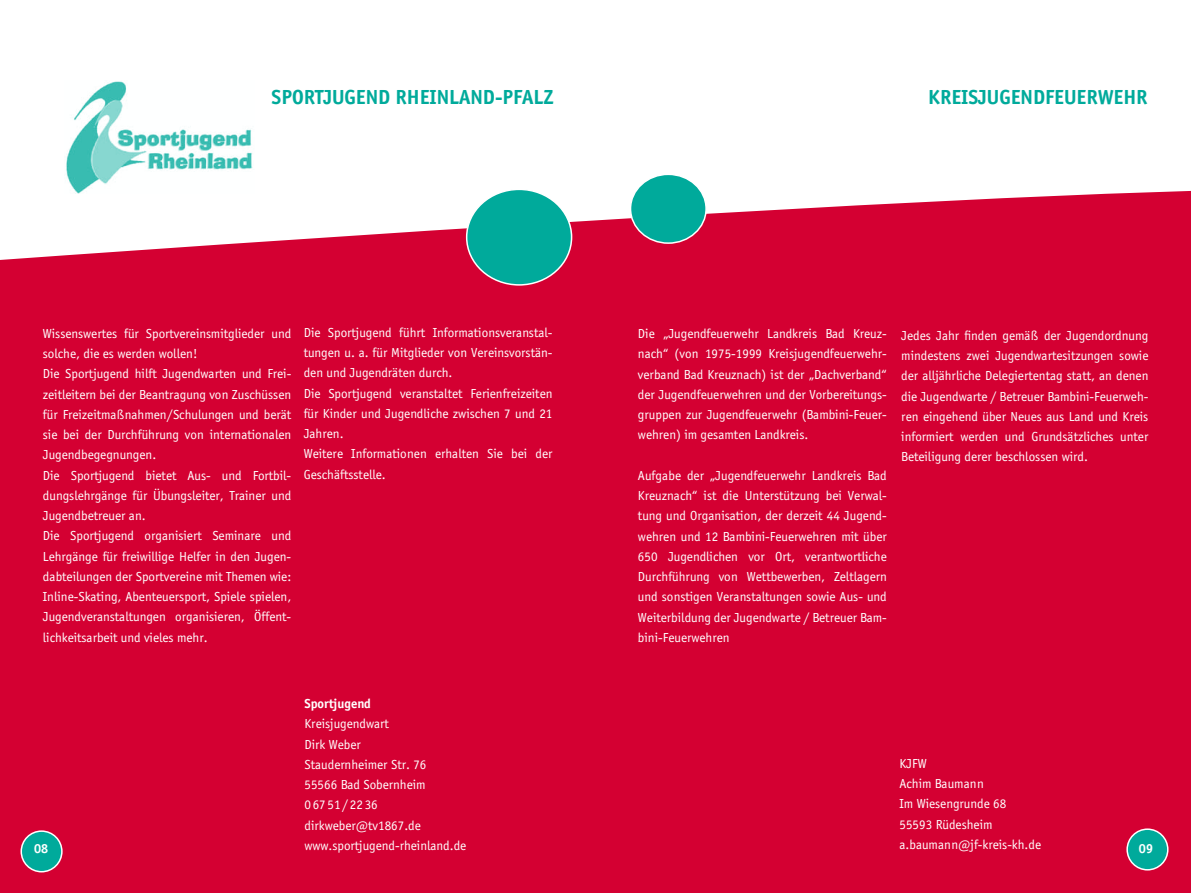
<style>
.page{position:relative;width:1191px;height:893px;background:#fff}
.page>*{position:absolute;margin:0;border:0;box-sizing:border-box;transform-origin:0 0}
.t1{font:700 21px "Officina Sans EF";color:#00aa9b}
.t2{font:13.5px/20.2px "Officina Sans EF";color:#fff}
.t3{font:700 13.5px "Officina Sans EF";color:#fff}
</style>
<div class="page">
<div style="left:0;top:190px;width:1191px;height:703px;background:#d40032"></div>
<div style="left:630px;top:174px;width:76px;height:69px;background:#00aa9b;border-radius:50%"></div>
<div style="left:630px;top:174px;width:77px;height:70px;border:2px solid #fff;border-radius:50%"></div>
<div style="left:467px;top:189px;width:104px;height:96px;background:#00aa9b;border-radius:50%"></div>
<div style="left:466px;top:189px;width:106px;height:97px;border:2px solid #fff;border-radius:50%"></div>
<div style="left:1127px;top:829px;width:40px;height:41px;background:#00aa9b;border-radius:50%"></div>
<div style="left:1126px;top:828px;width:42px;height:42px;border:2px solid #fff;border-radius:50%"></div>
<div style="left:21px;top:831px;width:41px;height:41px;background:#00aa9b;border-radius:50%"></div>
<div style="left:21px;top:830px;width:42px;height:42px;border:2px solid #fff;border-radius:50%"></div>
<img style="left:64px;top:81px;width:191px;height:113px">
<h1 class="t1" style="left:271px;top:84px;width:283px">SPORTJUGEND RHEINLAND-PFALZ</h1>
<h1 class="t1" style="left:928px;top:84px;width:221px">KREISJUGENDFEUERWEHR</h1>
<p class="t2" style="left:43px;top:323px;width:250px">Wissenswertes für Sportvereinsmitglieder und solche, die es werden wollen!<br>Die Sportjugend hilft Jugendwarten und Frei&shy;zeitleitern bei der Beantragung von Zuschüssen für Freizeitmaßnahmen/Schulungen und berät sie bei der Durchführung von internationalen Jugendbegegnungen.<br>Die Sportjugend bietet Aus- und Fortbil&shy;dungslehrgänge für Übungsleiter, Trainer und Jugendbetreuer an.<br>Die Sportjugend organisiert Seminare und Lehrgänge für freiwillige Helfer in den Jugen&shy;dabteilungen der Sportvereine mit Themen wie:<br>Inline-Skating, Abenteuersport, Spiele spielen, Jugendveranstaltungen organisieren, Öffent&shy;lichkeitsarbeit und vieles mehr.</p>
<p class="t2" style="left:304px;top:322px;width:250px">Die Sportjugend führt Informationsveranstal&shy;tungen u. a. für Mitglieder von Vereinsvorstän&shy;den und Jugendräten durch.<br>Die Sportjugend veranstaltet Ferienfreizeiten für Kinder und Jugendliche zwischen 7 und 21<br>Jahren.<br>Weitere Informationen erhalten Sie bei der Geschäftsstelle.</p>
<p class="t2" style="left:638px;top:324px;width:250px;text-align:justify">Die „Jugendfeuerwehr Landkreis Bad Kreuz&shy;nach“ (von 1975-1999 Kreisjugendfeuerwehr&shy;verband Bad Kreuznach) ist der „Dachverband“ der Jugendfeuerwehren und der Vorbereitungs&shy;gruppen zur Jugendfeuerwehr (Bambini-Feuer&shy;wehren) im gesamten Landkreis.</p>
<p class="t2" style="left:638px;top:465px;width:250px;text-align:justify">Aufgabe der „Jugendfeuerwehr Landkreis Bad Kreuznach“ ist die Unterstützung bei Verwal&shy;tung und Organisation, der derzeit 44 Jugend&shy;wehren und 12 Bambini-Feuerwehren mit über 650 Jugendlichen vor Ort, verantwortliche Durchführung von Wettbewerben, Zeltlagern und sonstigen Veranstaltungen sowie Aus- und Weiterbildung der Jugendwarte / Betreuer Bam&shy;bini-Feuerwehren</p>
<p class="t2" style="left:901px;top:325px;width:249px;text-align:justify">Jedes Jahr finden gemäß der Jugendordnung mindestens zwei Jugendwartesitzungen sowie der alljährliche Delegiertentag statt, an denen die Jugendwarte / Betreuer Bambini-Feuerweh&shy;ren eingehend über Neues aus Land und Kreis informiert werden und Grundsätzliches unter Beteiligung derer beschlossen wird.</p>
<p class="t3" style="left:304px;top:695px;width:68px">SPORTJUGEND</p>
<p class="t2" style="left:304px;top:714px;width:163px">Kreisjugendwart<br>Dirk Weber<br>Staudernheimer Str. 76<br>55566 Bad Sobernheim<br>06751/2236 dirkweber@tv1867.de www.sportjugend-rheinland.de</p>
<p class="t2" style="left:899px;top:753px;width:143px">KJFW<br>Achim Baumann<br>Im Wiesengrunde 68<br>55593 Rüdesheim a.baumann@jf-kreis-kh.de</p>
<p class="t3" style="left:34px;top:841px;width:16px">08</p>
<p class="t3" style="left:1139px;top:840px;width:16px">09</p>
</div>
